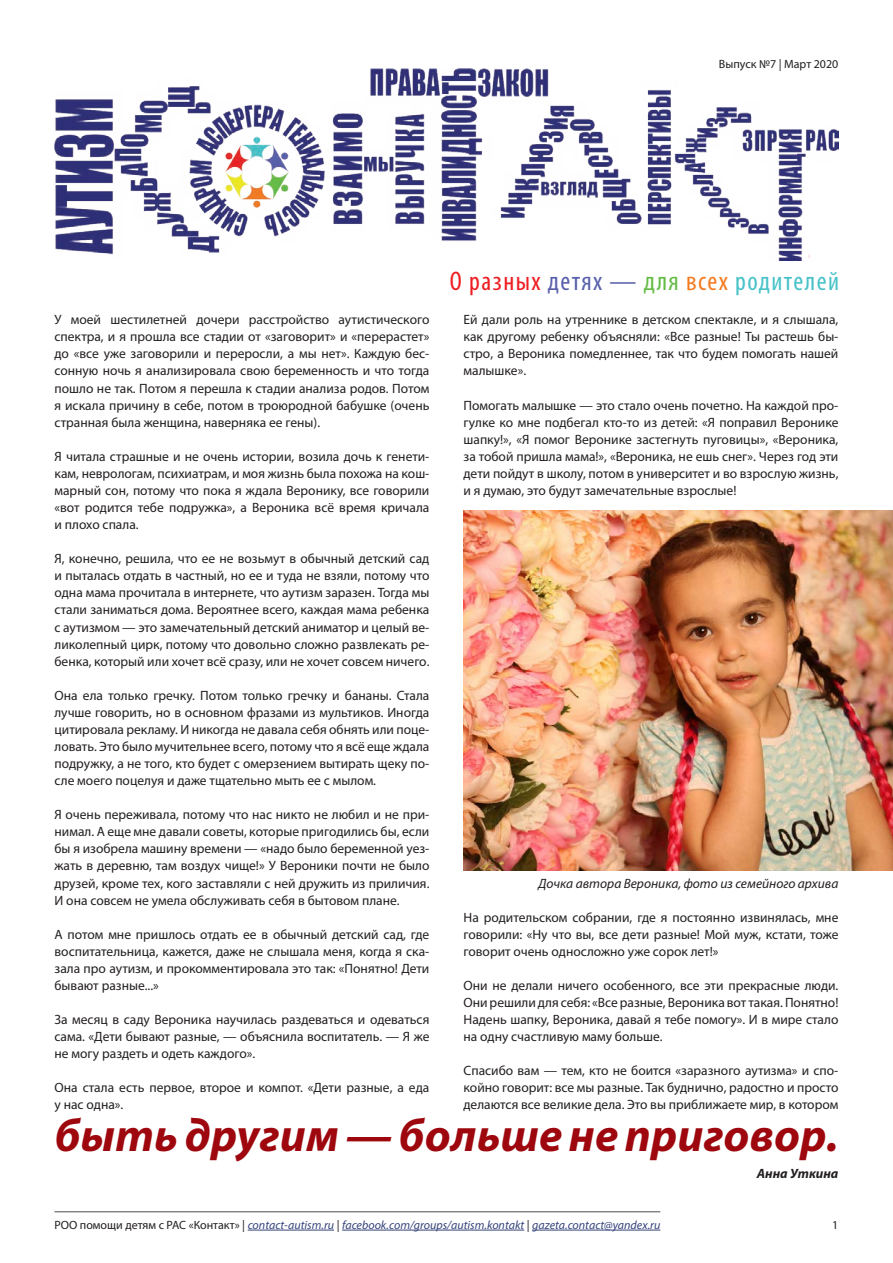
<style>
.page{position:relative;width:893px;height:1263px;background:#fff}
.page>*{position:absolute;margin:0;border:0;box-sizing:border-box;transform-origin:0 0}
.Section_Title{font:italic 700 46.5px "Myriad Pro";letter-spacing:.005em;color:#9d070d}
.t1{font:condensed 27px "Myriad Pro";letter-spacing:.055em;color:#47c2c8}
.t2{font:13.5px/17.1px "Myriad Pro";color:#231f20;text-align:justify}
.Author_Details{font:italic 13.5px "Myriad Pro";color:#231f20}
.Author_Name{font:italic 700 13.5px "Myriad Pro";color:#231f20}
.t3{font:italic 12px "Myriad Pro";color:#35437a}
.Output{font:12px "Myriad Pro";color:#231f20}
.s1{color:#ee1d23}
.s2{color:#595fab}
.s3{color:#65bc46}
.s4{color:#f47b21}
.s5{font-style:normal;color:#231f20}
</style>
<div class="page">
<hr style="left:55px;top:1211px;width:605px;height:1px;background:#4f4a49">
<hr style="left:248px;top:1230px;width:86px;height:1px;background:#35437a">
<hr style="left:342px;top:1230px;width:182px;height:1px;background:#35437a">
<hr style="left:532px;top:1230px;width:128px;height:1px;background:#35437a">
<img style="left:55px;top:68px;width:783px;height:192px">
<img style="left:463px;top:511px;width:430px;height:359px">
<p class="Output" style="left:719px;top:57px;width:121px">Выпуск №7 | Март 2020</p>
<p class="t1" style="left:450px;top:265px;width:391px"><span class="s1">О разных</span> <span class="s2">детях —</span> <span class="s3">для</span> <span class="s4">всех</span> родителей</p>
<p class="t2" style="left:463px;top:311px;width:376px">Ей дали роль на утреннике в детском спектакле, и я слышала, как другому ребенку объясняли: «Все разные! Ты растешь бы&shy;стро, а Вероника помедленнее, так что будем помогать нашей малышке».</p>
<p class="t2" style="left:463px;top:396px;width:376px">Помогать малышке — это стало очень почетно. На каждой про&shy;гулке ко мне подбегал кто-то из детей: «Я поправил Веронике шапку!», «Я помог Веронике застегнуть пуговицы», «Вероника, за тобой пришла мама!», «Вероника, не ешь снег». Через год эти дети пойдут в школу, потом в университет и во взрослую жизнь, и я думаю, это будут замечательные взрослые!</p>
<p class="t2" style="left:55px;top:311px;width:376px">У моей шестилетней дочери расстройство аутистического спектра, и я прошла все стадии от «заговорит» и «перерастет» до «все уже заговорили и переросли, а мы нет». Каждую бес&shy;сонную ночь я анализировала свою беременность и что тогда пошло не так. Потом я перешла к стадии анализа родов. Потом я искала причину в себе, потом в троюродной бабушке (очень странная была женщина, наверняка ее гены).</p>
<p class="t2" style="left:55px;top:447px;width:376px">Я читала страшные и не очень истории, возила дочь к генети&shy;кам, неврологам, психиатрам, и моя жизнь была похожа на кош&shy;марный сон, потому что пока я ждала Веронику, все говорили «вот родится тебе подружка», а Вероника всё время кричала и плохо спала.</p>
<p class="t2" style="left:55px;top:550px;width:376px">Я, конечно, решила, что ее не возьмут в обычный детский сад и пыталась отдать в частный, но ее и туда не взяли, потому что одна мама прочитала в интернете, что аутизм заразен. Тогда мы стали заниматься дома. Вероятнее всего, каждая мама ребенка с аутизмом — это замечательный детский аниматор и целый ве&shy;ликолепный цирк, потому что довольно сложно развлекать ре&shy;бенка, который или хочет всё сразу, или не хочет совсем ничего.</p>
<p class="t2" style="left:55px;top:686px;width:376px">Она ела только гречку. Потом только гречку и бананы. Стала лучше говорить, но в основном фразами из мультиков. Иногда цитировала рекламу. И никогда не давала себя обнять или поце&shy;ловать. Это было мучительнее всего, потому что я всё еще ждала подружку, а не того, кто будет с омерзением вытирать щеку по&shy;сле моего поцелуя и даже тщательно мыть ее с мылом.</p>
<p class="t2" style="left:55px;top:806px;width:376px">Я очень переживала, потому что нас никто не любил и не при&shy;нимал. А еще мне давали советы, которые пригодились бы, если бы я изобрела машину времени — «надо было беременной уез&shy;жать в деревню, там воздух чище!» У Вероники почти не было друзей, кроме тех, кого заставляли с ней дружить из приличия.<br>И она совсем не умела обслуживать себя в бытовом плане.</p>
<p class="t2" style="left:55px;top:925px;width:376px">А потом мне пришлось отдать ее в обычный детский сад, где воспитательница, кажется, даже не слышала меня, когда я ска&shy;зала про аутизм, и прокомментировала это так: «Понятно! Дети бывают разные...»</p>
<p class="t2" style="left:55px;top:1011px;width:376px">За месяц в саду Вероника научилась раздеваться и одеваться сама. «Дети бывают разные, — объяснила воспитатель. — Я же не могу раздеть и одеть каждого».</p>
<p class="t2" style="left:55px;top:1079px;width:376px">Она стала есть первое, второе и компот. «Дети разные, а еда у нас одна».</p>
<p class="Section_Title" style="left:55px;top:1105px;width:785px">быть другим — больше не приговор.</p>
<p class="Author_Details" style="left:538px;top:875px;width:302px">Дочка автора Вероника, фото из семейного архива</p>
<p class="t2" style="left:463px;top:908px;width:376px">На родительском собрании, где я постоянно извинялась, мне говорили: «Ну что вы, все дети разные! Мой муж, кстати, тоже говорит очень односложно уже сорок лет!»</p>
<p class="t2" style="left:463px;top:977px;width:376px">Они не делали ничего особенного, все эти прекрасные люди.<br>Они решили для себя: «Все разные, Вероника вот такая. Понятно!<br>Надень шапку, Вероника, давай я тебе помогу». И в мире стало на одну счастливую маму больше.</p>
<p class="t2" style="left:463px;top:1062px;width:376px">Спасибо вам — тем, кто не боится «заразного аутизма» и спо&shy;койно говорит: все мы разные. Так буднично, радостно и просто делаются все великие дела. Это вы приближаете мир, в котором</p>
<p class="Author_Name" style="left:757px;top:1164px;width:83px">Анна Уткина</p>
<p class="t3" style="left:55px;top:1217px;width:607px"><span class="s5">РОО помощи детям с РАС «Контакт» |</span> contact-autism.ru <span class="s5">|</span> facebook.com/groups/autism.kontakt <span class="s5">|</span> gazeta.contact@yandex.ru</p>
<p class="Output" style="left:832px;top:1217px;width:8px">1</p>
</div>
